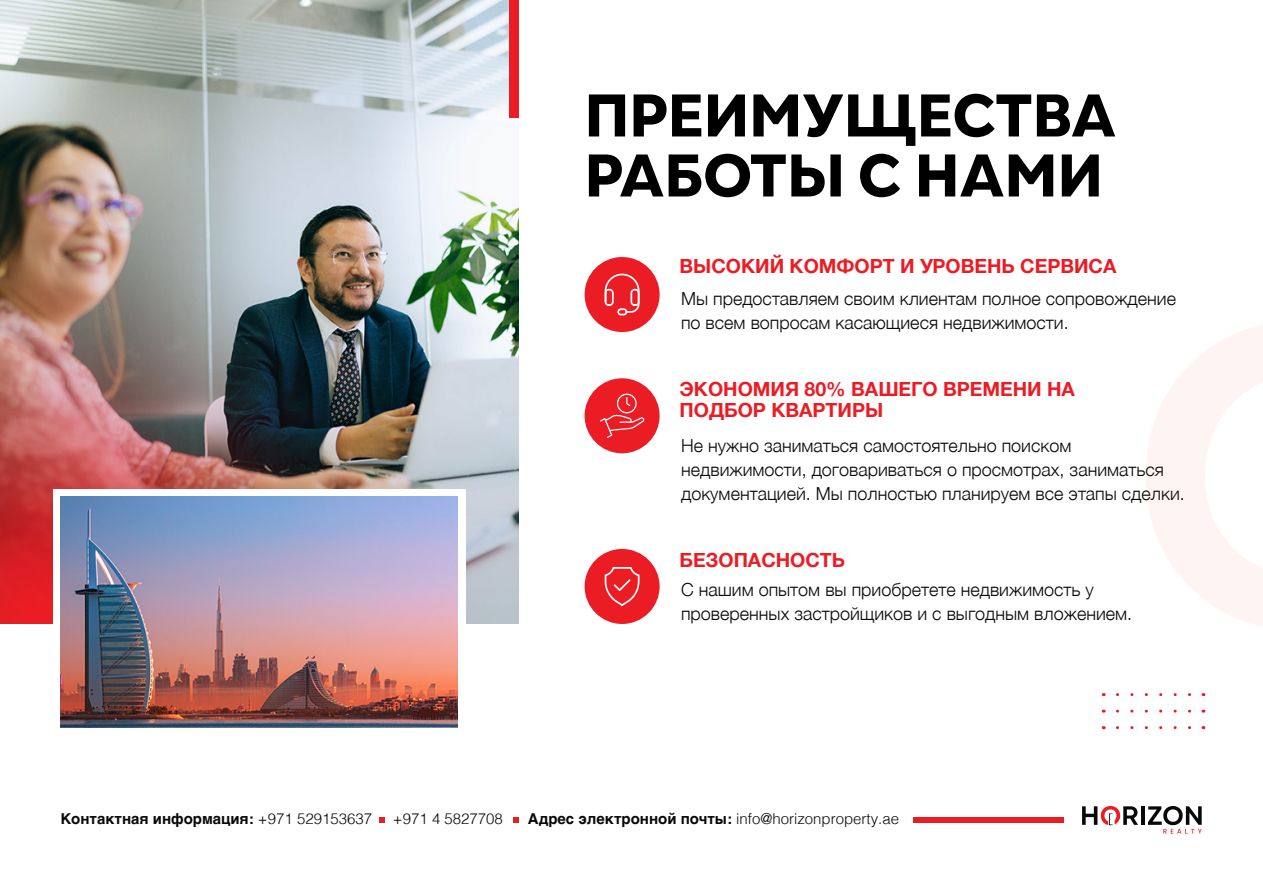
<style>
.page{position:relative;width:1263px;height:893px;background:#fff}
.page>*{position:absolute;margin:0;border:0;box-sizing:border-box;transform-origin:0 0}
.t1{font:800 60px/60px "Gogh";color:#000}
.t2{font:700 19.5px/21px "Helvetica Neue";color:#ec1c24}
.t3{font:300 18px/24px "Helvetica Neue";color:#090909}
.t4{font:300 15px "Helvetica";color:#090909}
.t5{font:700 15px "Helvetica";color:#090909}
.s1{font-weight:300}
.s2{font-weight:700}
</style>
<div class="page">
<img style="left:0;top:0;width:519px;height:624px">
<svg style="left:1117px;top:693px;width:74px;height:3px"></svg>
<svg style="left:1117px;top:710px;width:74px;height:3px"></svg>
<svg style="left:1117px;top:726px;width:74px;height:3px"></svg>
<svg style="left:1082px;top:806px;width:56px;height:19px"></svg>
<hr style="left:1141px;top:806px;width:3px;height:19px;background:#070808">
<svg style="left:1148px;top:806px;width:54px;height:28px"></svg>
<div style="left:913px;top:817px;width:150px;height:6px;background:#ec1c24"></div>
<svg style="left:513px;top:817px;width:6px;height:6px"></svg>
<svg style="left:379px;top:817px;width:6px;height:6px"></svg>
<div style="left:510px;top:0;width:9px;height:117px;background:#ec1c24"></div>
<div style="left:585px;top:257px;width:75px;height:75px;background:#ec1c24;border-radius:38px"></div>
<svg style="left:605px;top:274px;width:35px;height:41px"></svg>
<div style="left:585px;top:378px;width:75px;height:75px;background:#ec1c24;border-radius:38px"></div>
<div style="left:585px;top:549px;width:75px;height:75px;background:#ec1c24;border-radius:38px"></div>
<div style="left:53px;top:489px;width:412px;height:246px;background:#fff"></div>
<img style="left:61px;top:497px;width:397px;height:231px">
<svg style="left:600px;top:394px;width:44px;height:44px"></svg>
<svg style="left:605px;top:567px;width:34px;height:39px"></svg>
<svg style="left:1146px;top:325px;width:117px;height:301px"></svg>
<h1 class="t1" style="left:585px;top:87px;width:533px">ПРЕИМУЩЕСТВА<br>РАБОТЫ С НАМИ</h1>
<p class="t2" style="left:680px;top:256px;width:438px">ВЫСОКИЙ КОМФОРТ И УРОВЕНЬ СЕРВИСА</p>
<p class="t3" style="left:681px;top:285px;width:496px">Мы предоставляем своим клиентам полное сопровождение по всем вопросам касающиеся недвижимости.</p>
<p class="t2" style="left:680px;top:379px;width:397px">ЭКОНОМИЯ 80% ВАШЕГО ВРЕМЕНИ НА<br>ПОДБОР КВАРТИРЫ</p>
<p class="t3" style="left:681px;top:433px;width:505px">Не нужно заниматься самостоятельно поиском недвижимости, договариваться о просмотрах, заниматься документацией. Мы полностью планируем все этапы сделки.</p>
<p class="t2" style="left:680px;top:550px;width:167px">БЕЗОПАСНОСТЬ</p>
<p class="t3" style="left:681px;top:576px;width:453px">С нашим опытом вы приобретете недвижимость у проверенных застройщиков и с выгодным вложением.</p>
<p class="t5" style="left:60px;top:807px;width:313px">Контактная информация: <span class="s1">+971 529153637</span></p>
<p class="t4" style="left:393px;top:806px;width:111px">+971 4 5827708</p>
<p class="t4" style="left:528px;top:806px;width:373px"><span class="s2">Адрес электронной почты:</span> info@horizonproperty.ae</p>
</div>
